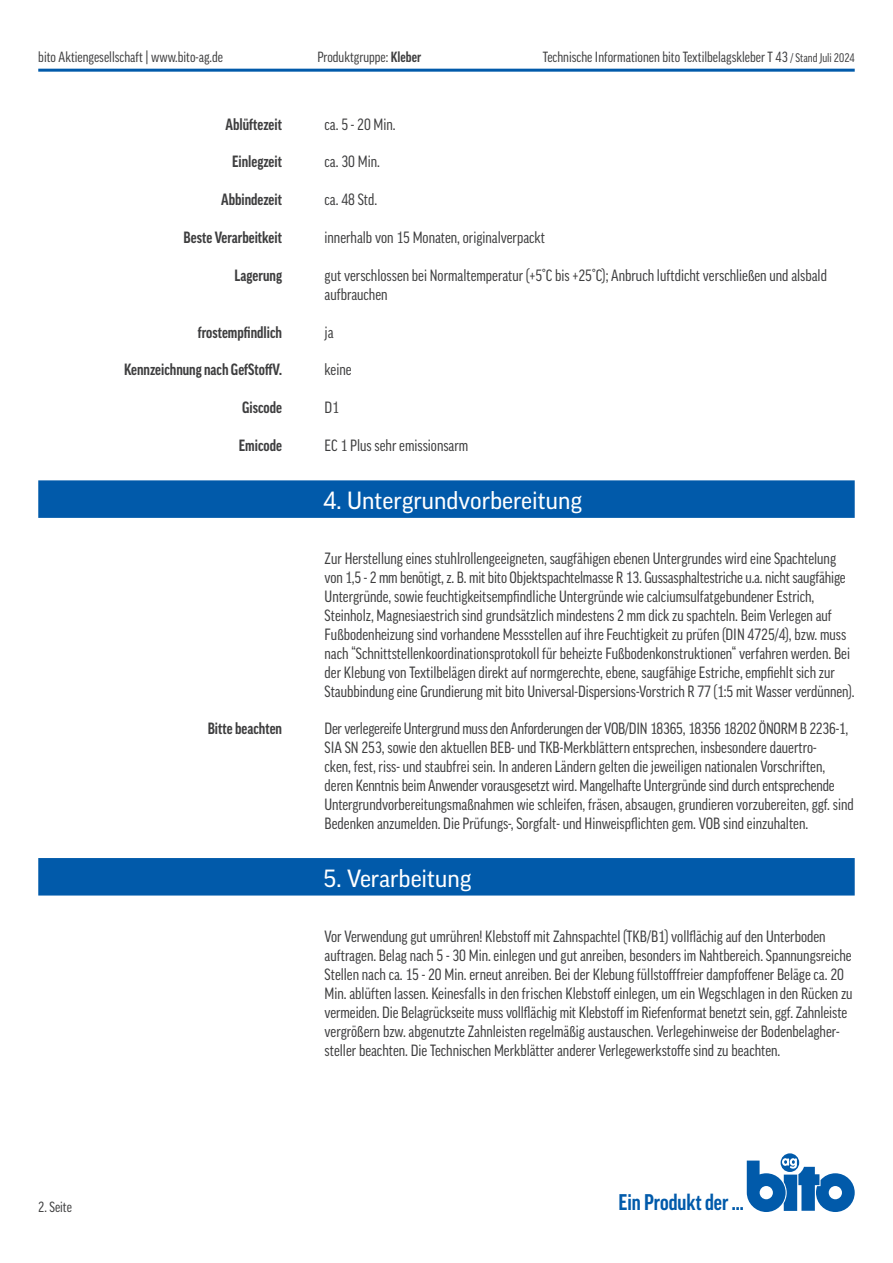
<style>
.page{position:relative;width:893px;height:1263px;background:#fff}
.page>*{position:absolute;margin:0;border:0;box-sizing:border-box;transform-origin:0 0}
.blauer_Balken{font:24px "Good Pro";color:#fff}
.t1{font:700 condensed 21.9px "Good Pro";color:#015aaa}
.Aufzählungspunkte{font:condensed 15.75px/18.9px "Good Pro";color:#3e3e3f}
.Auflistung{font:700 condensed 15.75px "Good Pro";color:#3e3e3f}
.Inhalt{font:700 condensed 15.75px "Good Pro";color:#3e3e3f}
.t2{font:condensed 14.25px "Good Pro";color:#3e3e3f}
.s1{font-weight:700}
.s2{font-size:12px}
</style>
<div class="page">
<hr style="left:38px;top:69px;width:817px;height:3px;background:#015aaa">
<svg style="left:781px;top:1153px;width:18px;height:19px"></svg>
<svg style="left:747px;top:1158px;width:108px;height:54px"></svg>
<div style="left:38px;top:480px;width:817px;height:38px;background:#015aaa"></div>
<div style="left:38px;top:858px;width:817px;height:37px;background:#015aaa"></div>
<p class="t2" style="left:38px;top:49px;width:186px">bito Aktiengesellschaft | www.bito-ag.de</p>
<p class="t2" style="left:317px;top:49px;width:105px">Produktgruppe: <span class="s1">Kleber</span></p>
<p class="t2" style="left:543px;top:49px;width:313px">Technische Informationen bito Textilbelagskleber T 43 <span class="s2">/ Stand Juli 2024</span></p>
<p class="Inhalt" style="left:226px;top:115px;width:58px">Ablüftezeit</p>
<p class="Inhalt" style="left:232px;top:153px;width:51px">Einlegzeit</p>
<p class="Auflistung" style="left:221px;top:191px;width:62px">Abbindezeit</p>
<p class="Auflistung" style="left:184px;top:229px;width:100px">Beste Verarbeitkeit</p>
<p class="Auflistung" style="left:235px;top:266px;width:49px">Lagerung</p>
<p class="Auflistung" style="left:198px;top:323px;width:86px">frostempfindlich</p>
<p class="Auflistung" style="left:124px;top:361px;width:159px">Kennzeichnung nach GefStoffV.</p>
<p class="Auflistung" style="left:242px;top:399px;width:41px">Giscode</p>
<p class="Auflistung" style="left:239px;top:436px;width:45px">Emicode</p>
<p class="Auflistung" style="left:208px;top:720px;width:76px">Bitte beachten</p>
<p class="Aufzählungspunkte" style="left:325px;top:115px;width:73px">ca. 5 - 20 Min.</p>
<p class="Aufzählungspunkte" style="left:325px;top:152px;width:57px">ca. 30 Min.</p>
<p class="Aufzählungspunkte" style="left:325px;top:190px;width:54px">ca. 48 Std.</p>
<p class="Aufzählungspunkte" style="left:325px;top:228px;width:222px">innerhalb von 15 Monaten, originalverpackt</p>
<p class="Aufzählungspunkte" style="left:325px;top:266px;width:504px">gut verschlossen bei Normaltemperatur (+5°C bis +25°C); Anbruch luftdicht verschließen und alsbald aufbrauchen</p>
<p class="Aufzählungspunkte" style="left:325px;top:322px;width:10px">ja</p>
<p class="Aufzählungspunkte" style="left:325px;top:360px;width:28px">keine</p>
<p class="Aufzählungspunkte" style="left:325px;top:398px;width:16px">D1</p>
<p class="Aufzählungspunkte" style="left:325px;top:436px;width:145px">EC 1 Plus sehr emissionsarm</p>
<p class="blauer_Balken" style="left:323px;top:487px;width:260px">4. Untergrundvorbereitung</p>
<p class="Aufzählungspunkte" style="left:325px;top:549px;width:513px">Zur Herstellung eines stuhlrollengeeigneten, saugfähigen ebenen Untergrundes wird eine Spachtelung</p>
<p class="Aufzählungspunkte" style="left:325px;top:568px;width:532px">von 1,5 - 2 mm benötigt, z. B. mit bito Objektspachtelmasse R 13. Gussasphaltestriche u.a. nicht saugfähige Untergründe, sowie feuchtigkeitsempfindliche Untergründe wie calciumsulfatgebundener Estrich, Steinholz, Magnesiaestrich sind grundsätzlich mindestens 2 mm dick zu spachteln. Beim Verlegen auf Fußbodenheizung sind vorhandene Messstellen auf ihre Feuchtigkeit zu prüfen (DIN 4725/4), bzw. muss nach “Schnittstellenkoordinationsprotokoll für beheizte Fußbodenkonstruktionen“ verfahren werden. Bei der Klebung von Textilbelägen direkt auf normgerechte, ebene, saugfähige Estriche, empfiehlt sich zur Staubbindung eine Grundierung mit bito Universal-Dispersions-Vorstrich R 77 (1:5 mit Wasser verdünnen).</p>
<p class="Aufzählungspunkte" style="left:325px;top:719px;width:531px">Der verlegereife Untergrund muss den Anforderungen der VOB/DIN 18365, 18356 18202 ÖNORM B 2236-1, SIA SN 253, sowie den aktuellen BEB- und TKB-Merkblättern entsprechen, insbesondere dauertro-<br>cken, fest, riss- und staubfrei sein. In anderen Ländern gelten die jeweiligen nationalen Vorschriften, deren Kenntnis beim Anwender vorausgesetzt wird. Mangelhafte Untergründe sind durch entsprechende Untergrundvorbereitungsmaßnahmen wie schleifen, fräsen, absaugen, grundieren vorzubereiten, ggf. sind Bedenken anzumelden. Die Prüfungs-, Sorgfalt- und Hinweispflichten gem. VOB sind einzuhalten.</p>
<p class="blauer_Balken" style="left:323px;top:865px;width:150px">5. Verarbeitung</p>
<p class="Aufzählungspunkte" style="left:325px;top:927px;width:530px">Vor Verwendung gut umrühren! Klebstoff mit Zahnspachtel (TKB/B1) vollflächig auf den Unterboden auftragen. Belag nach 5 - 30 Min. einlegen und gut anreiben, besonders im Nahtbereich. Spannungsreiche Stellen nach ca. 15 - 20 Min. erneut anreiben. Bei der Klebung füllstofffreier dampfoffener Beläge ca. 20<br>Min. ablüften lassen. Keinesfalls in den frischen Klebstoff einlegen, um ein Wegschlagen in den Rücken zu vermeiden. Die Belagrückseite muss vollflächig mit Klebstoff im Riefenformat benetzt sein, ggf. Zahnleiste vergrößern bzw. abgenutzte Zahnleisten regelmäßig austauschen. Verlegehinweise der Bodenbelagher&shy;steller beachten. Die Technischen Merkblätter anderer Verlegewerkstoffe sind zu beachten.</p>
<p class="t2" style="left:38px;top:1199px;width:35px">2. Seite</p>
<h2 class="t1" style="left:618px;top:1190px;width:127px">Ein Produkt der ...</h2>
</div>
